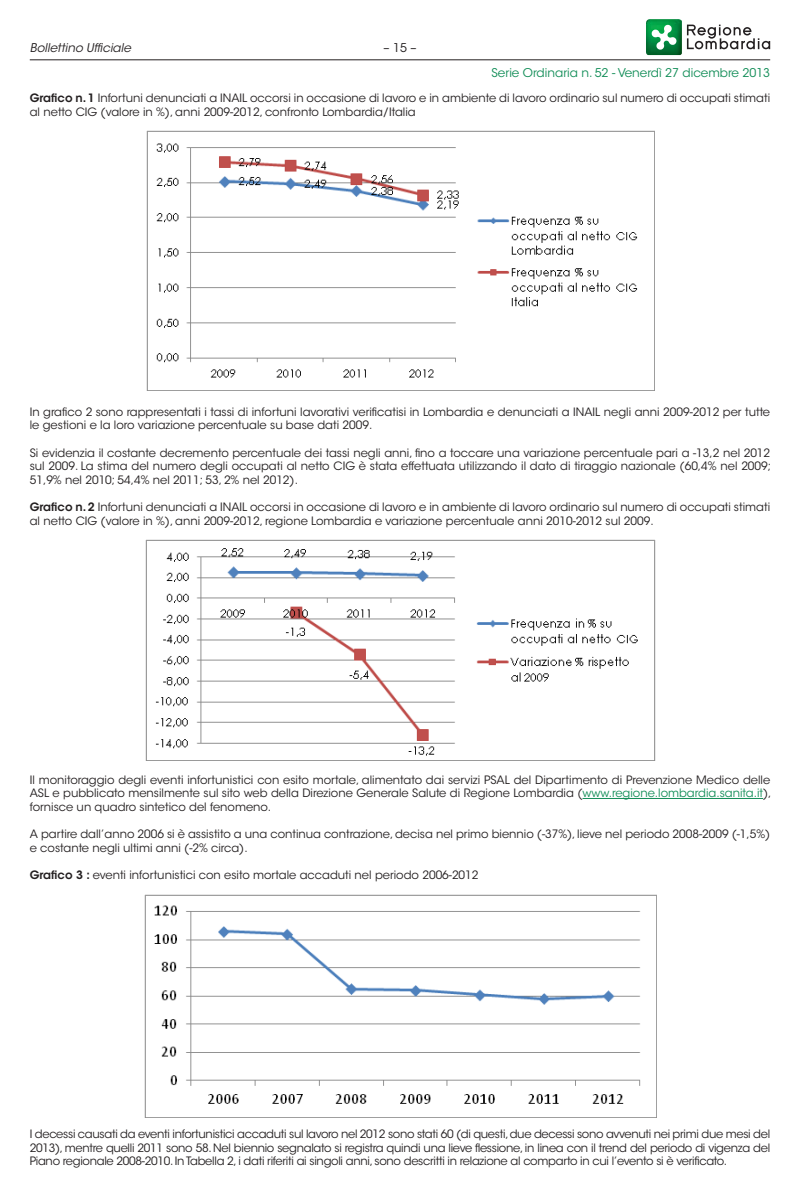
<style>
.page{position:relative;width:800px;height:1182px;background:#fff}
.page>*{position:absolute;margin:0;border:0;box-sizing:border-box;transform-origin:0 0}
.t1{font:12px "ITC Avant Garde Std";color:#108c56}
.t2{font:italic 12px "ITC Avant Garde Std";color:#231f20}
.t3{font:12px "ITC Avant Garde Std";color:#231f20}
.Corpo_del_testo{font:11.55px/13.6px "ITC Avant Garde Std";color:#231f20}
.Normal__Web{font:11.55px "ITC Avant Garde Std";color:#231f20}
.s1{font-weight:600}
.s2{color:#108c56}
</style>
<div class="page">
<svg style="left:686px;top:25px;width:84px;height:24px"></svg>
<img style="left:646px;top:19px;width:35px;height:36px">
<svg style="left:651px;top:24px;width:25px;height:26px"></svg>
<hr style="left:30px;top:59px;width:740px;height:1px;background:#231f20">
<hr style="left:582px;top:798px;width:181px;height:1px;background:#108c56">
<img style="left:146px;top:131px;width:508px;height:260px">
<img style="left:146px;top:539px;width:509px;height:221px">
<img style="left:145px;top:894px;width:511px;height:223px">
<p class="t2" style="left:30px;top:40px;width:103px">Bollettino Ufficiale</p>
<p class="t3" style="left:383px;top:40px;width:34px">– 15 –</p>
<p class="t1" style="left:491px;top:65px;width:280px">Serie Ordinaria n. 52 - Venerdì 27 dicembre 2013</p>
<p class="Corpo_del_testo" style="left:30px;top:91px;width:741px"><span class="s1">Grafico n. 1</span> Infortuni denunciati a INAIL occorsi in occasione di lavoro e in ambiente di lavoro ordinario sul numero di occupati stimati al netto CIG (valore in %), anni 2009-2012, confronto Lombardia/Italia</p>
<p class="Corpo_del_testo" style="left:30px;top:405px;width:741px">In grafico 2 sono rappresentati i tassi di infortuni lavorativi verificatisi in Lombardia e denunciati a INAIL negli anni 2009-2012 per tutte le gestioni e la loro variazione percentuale su base dati 2009.</p>
<p class="Corpo_del_testo" style="left:30px;top:445px;width:742px;text-align:justify">Si evidenzia il costante decremento percentuale dei tassi negli anni, fino a toccare una variazione percentuale pari a -13,2 nel 2012 sul 2009. La stima del numero degli occupati al netto CIG è stata effettuata utilizzando il dato di tiraggio nazionale (60,4% nel 2009; 51,9% nel 2010; 54,4% nel 2011; 53, 2% nel 2012).</p>
<p class="Corpo_del_testo" style="left:30px;top:500px;width:741px"><span class="s1">Grafico n. 2</span> Infortuni denunciati a INAIL occorsi in occasione di lavoro e in ambiente di lavoro ordinario sul numero di occupati stimati al netto CIG (valore in %), anni 2009-2012, regione Lombardia e variazione percentuale anni 2010-2012 sul 2009.</p>
<p class="Corpo_del_testo" style="left:30px;top:772px;width:743px;text-align:justify">Il monitoraggio degli eventi infortunistici con esito mortale, alimentato dai servizi PSAL del Dipartimento di Prevenzione Medico delle ASL e pubblicato mensilmente sul sito web della Direzione Generale Salute di Regione Lombardia (<span class="s2">www.regione.lombardia.sanita.it</span>), fornisce un quadro sintetico del fenomeno.</p>
<p class="Corpo_del_testo" style="left:30px;top:827px;width:741px">A partire dall’anno 2006 si è assistito a una continua contrazione, decisa nel primo biennio (-37%), lieve nel periodo 2008-2009 (-1,5%) e costante negli ultimi anni (-2% circa).</p>
<p class="Normal__Web" style="left:30px;top:867px;width:450px"><span class="s1">Grafico 3 :</span> eventi infortunistici con esito mortale accaduti nel periodo 2006-2012</p>
<p class="Corpo_del_testo" style="left:30px;top:1126px;width:741px;text-align:justify">I decessi causati da eventi infortunistici accaduti sul lavoro nel 2012 sono stati 60 (di questi, due decessi sono avvenuti nei primi due mesi del 2013), mentre quelli 2011 sono 58. Nel biennio segnalato si registra quindi una lieve flessione, in linea con il trend del periodo di vigenza del Piano regionale 2008-2010. In Tabella 2, i dati riferiti ai singoli anni, sono descritti in relazione al comparto in cui l’evento si è verificato.</p>
</div>
